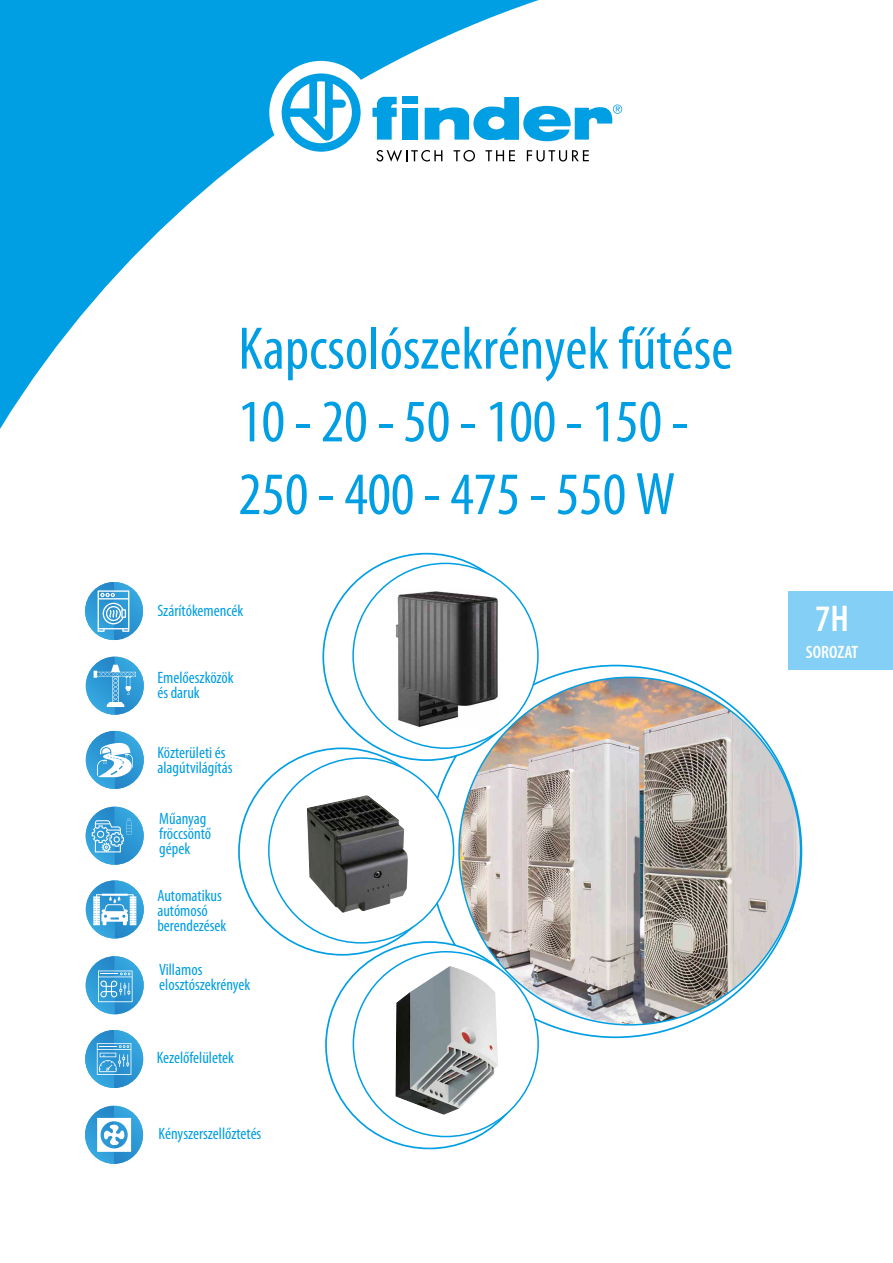
<style>
.page{position:relative;width:893px;height:1263px;background:#fff}
.page>*{position:absolute;margin:0;border:0;box-sizing:border-box;transform-origin:0 0}
.t1{font:condensed 60.6px/72.8px "Myriad Pro";color:#009ee3}
.t2{font:600 condensed 37.5px "Myriad Pro";color:#fff}
.t3{font:600 condensed 18px "Myriad Pro";color:#fff}
.t4{font:condensed 16.5px/15px "Myriad Pro";color:#009ee3}
</style>
<div class="page">
<div style="left:788px;top:591px;width:105px;height:79px;background:#83cff5"></div>
<svg style="left:0;top:0;width:551px;height:429px"></svg>
<div style="left:269px;top:61px;width:104px;height:103px;background:#fff;border-radius:50%"></div>
<svg style="left:282px;top:73px;width:79px;height:79px"></svg>
<svg style="left:425px;top:97px;width:197px;height:44px"></svg>
<svg style="left:372px;top:97px;width:25px;height:43px"></svg>
<div style="left:403px;top:108px;width:15px;height:32px;background:#009ee3"></div>
<div style="left:403px;top:97px;width:15px;height:7px;background:#009ee3"></div>
<svg style="left:376px;top:150px;width:66px;height:12px"></svg>
<svg style="left:454px;top:150px;width:21px;height:12px"></svg>
<svg style="left:485px;top:150px;width:30px;height:11px"></svg>
<svg style="left:527px;top:150px;width:62px;height:12px"></svg>
<img style="left:396px;top:591px;width:102px;height:136px">
<img style="left:307px;top:795px;width:101px;height:118px">
<img style="left:395px;top:966px;width:103px;height:149px">
<img style="left:459px;top:677px;width:342px;height:348px">
<img style="left:85px;top:582px;width:58px;height:58px">
<svg style="left:98px;top:590px;width:31px;height:42px"></svg>
<img style="left:86px;top:731px;width:58px;height:58px">
<svg style="left:95px;top:741px;width:38px;height:36px"></svg>
<img style="left:86px;top:657px;width:58px;height:58px">
<svg style="left:94px;top:665px;width:42px;height:42px;background:#51a9dc"></svg>
<img style="left:86px;top:807px;width:58px;height:58px">
<svg style="left:92px;top:819px;width:40px;height:33px"></svg>
<img style="left:86px;top:880px;width:58px;height:58px">
<svg style="left:93px;top:894px;width:43px;height:31px"></svg>
<img style="left:86px;top:956px;width:58px;height:58px">
<svg style="left:98px;top:970px;width:35px;height:32px"></svg>
<img style="left:85px;top:1030px;width:58px;height:58px">
<svg style="left:97px;top:1043px;width:34px;height:32px"></svg>
<img style="left:85px;top:1106px;width:58px;height:58px">
<svg style="left:97px;top:1118px;width:34px;height:34px"></svg>
<h1 class="t1" style="left:238px;top:311px;width:496px">Kapcsolószekrények fűtése<br>10 - 20 - 50 - 100 - 150 -<br>250 - 400 - 475 - 550 W</h1>
<p class="t4" style="left:157px;top:603px;width:87px">Szárítókemencék</p>
<p class="t4" style="left:157px;top:670px;width:78px">Emelőeszközök és daruk</p>
<p class="t4" style="left:157px;top:745px;width:77px">Közterületi és alagútvilágítás</p>
<p class="t4" style="left:159px;top:811px;width:53px">Műanyag fröccsöntő gépek</p>
<p class="t4" style="left:157px;top:888px;width:71px">Automatikus autómosó berendezések</p>
<p class="t4" style="left:159px;top:962px;width:92px">Villamos elosztószekrények</p>
<p class="t4" style="left:157px;top:1049px;width:79px">Kezelőfelületek</p>
<p class="t4" style="left:159px;top:1126px;width:104px">Kényszerszellőztetés</p>
<h2 class="t2" style="left:815px;top:595px;width:35px">7H</h2>
<p class="t3" style="left:806px;top:641px;width:54px">SOROZAT</p>
</div>
